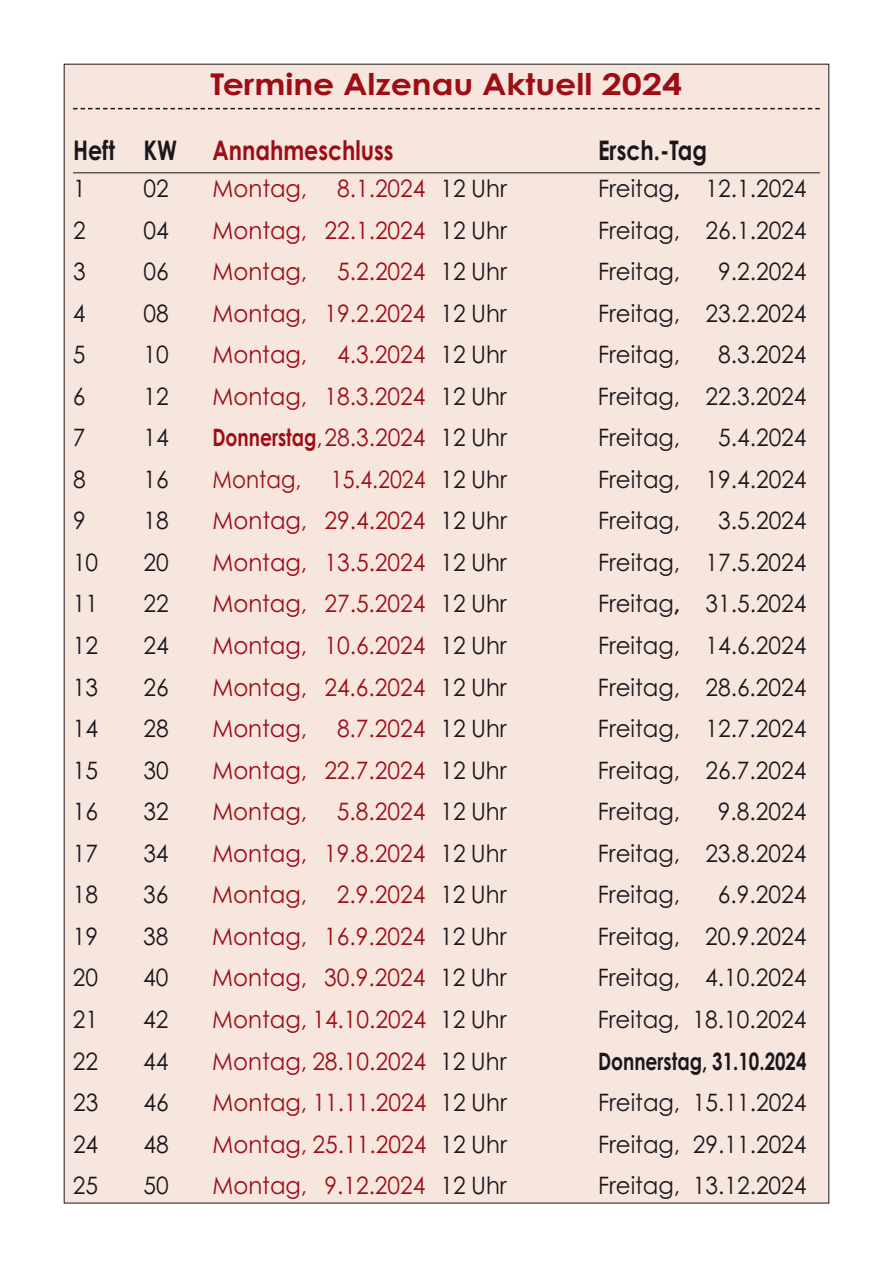
<style>
.page{position:relative;width:893px;height:1263px;background:#fff}
.page>*{position:absolute;margin:0;border:0;box-sizing:border-box;transform-origin:0 0}
.t1{font:700 30px "Century Gothic Std";color:#9d0d15;scale:1.1 1}
.t2{font:700 27px "Century Gothic Std";color:#1a171c;scale:.82 1}
.t3{font:700 27px "Century Gothic Std";color:#9d0d15;scale:.82 1}
.t4{font:24px "Century Gothic Std";color:#1a171c;scale:.95 1}
.t5{font:24px "Century Gothic Std";color:#9d0d15;scale:.95 1}
.t6{font:700 24px "Century Gothic Std";color:#9d0d15;scale:.78 1}
.t7{font:24px "Century Gothic Std";color:#9d0d15;scale:.89 1}
.t8{font:700 24px "Century Gothic Std";color:#1a171c;scale:.78 1}
.s1{color:#1a171c}
.s2{font-weight:700}
.s3{font-weight:400}
.s4{font-weight:400;color:#1a171c}
</style>
<div class="page">
<div style="left:64px;top:64px;width:765px;height:1139px;background:#f6e6de"></div>
<svg style="left:73px;top:108px;width:747px;height:1px"></svg>
<hr style="left:73px;top:172px;width:747px;height:1px;background:#1a171c">
<p class="t1" style="left:210px;top:66px;width:431px">Termine Alzenau Aktuell 2024</p>
<p class="t2" style="left:73px;top:133px;width:129px">Heft KW</p>
<p class="t3" style="left:213px;top:133px;width:222px">Annahmeschluss</p>
<p class="t2" style="left:598px;top:133px;width:134px">Ersch.-Tag</p>
<p class="t4" style="left:73px;top:174px;width:15px">1</p>
<p class="t4" style="left:144px;top:174px;width:28px">02</p>
<p class="t5" style="left:213px;top:174px;width:311px">Montag, 8.1.2024 <span class="s1">12 Uhr</span></p>
<p class="t4" style="left:598px;top:174px;width:221px">Freitag<span class="s2">,</span> 12.1.2024</p>
<p class="t4" style="left:73px;top:215px;width:15px">2</p>
<p class="t4" style="left:144px;top:215px;width:28px">04</p>
<p class="t5" style="left:213px;top:215px;width:311px">Montag, 22.1.2024 <span class="s1">12 Uhr</span></p>
<p class="t4" style="left:598px;top:215px;width:221px">Freitag, 26.1.2024</p>
<p class="t4" style="left:73px;top:257px;width:15px">3</p>
<p class="t4" style="left:144px;top:257px;width:28px">06</p>
<p class="t5" style="left:213px;top:257px;width:311px">Montag, 5.2.2024 <span class="s1">12 Uhr</span></p>
<p class="t4" style="left:598px;top:257px;width:88px">Freitag,</p>
<p class="t4" style="left:718px;top:257px;width:95px">9.2.2024</p>
<p class="t4" style="left:73px;top:298px;width:15px">4</p>
<p class="t4" style="left:143px;top:298px;width:28px">08</p>
<p class="t5" style="left:212px;top:298px;width:311px">Montag, 19.2.2024 <span class="s1">12 Uhr</span></p>
<p class="t4" style="left:598px;top:298px;width:221px">Freitag, 23.2.2024</p>
<p class="t4" style="left:73px;top:340px;width:15px">5</p>
<p class="t4" style="left:143px;top:340px;width:28px">10</p>
<p class="t5" style="left:212px;top:340px;width:311px">Montag, 4.3.2024 <span class="s1">12 Uhr</span></p>
<p class="t4" style="left:598px;top:340px;width:88px">Freitag,</p>
<p class="t4" style="left:718px;top:340px;width:95px">8.3.2024</p>
<p class="t4" style="left:73px;top:381px;width:15px">6</p>
<p class="t4" style="left:143px;top:381px;width:28px">12</p>
<p class="t5" style="left:212px;top:381px;width:311px">Montag, 18.3.2024 <span class="s1">12 Uhr</span></p>
<p class="t4" style="left:598px;top:381px;width:221px">Freitag, 22.3.2024</p>
<p class="t4" style="left:73px;top:423px;width:15px">7</p>
<p class="t4" style="left:143px;top:423px;width:28px">14</p>
<p class="t6" style="left:213px;top:423px;width:379px">Donnerstag<span class="s3">,28.3.2024</span> <span class="s4">12 Uhr</span></p>
<p class="t4" style="left:598px;top:423px;width:88px">Freitag,</p>
<p class="t4" style="left:718px;top:423px;width:95px">5.4.2024</p>
<p class="t4" style="left:73px;top:464px;width:15px">8</p>
<p class="t4" style="left:144px;top:464px;width:28px">16</p>
<p class="t7" style="left:213px;top:464px;width:332px">Montag, 15.4.2024 <span class="s1">12 Uhr</span></p>
<p class="t4" style="left:598px;top:464px;width:221px">Freitag, 19.4.2024</p>
<p class="t4" style="left:73px;top:506px;width:15px">9</p>
<p class="t4" style="left:144px;top:506px;width:28px">18</p>
<p class="t5" style="left:213px;top:506px;width:311px">Montag, 29.4.2024 <span class="s1">12 Uhr</span></p>
<p class="t4" style="left:598px;top:506px;width:88px">Freitag,</p>
<p class="t4" style="left:718px;top:506px;width:95px">3.5.2024</p>
<p class="t4" style="left:73px;top:548px;width:28px">10</p>
<p class="t4" style="left:143px;top:548px;width:28px">20</p>
<p class="t5" style="left:212px;top:548px;width:311px">Montag, 13.5.2024 <span class="s1">12 Uhr</span></p>
<p class="t4" style="left:598px;top:548px;width:221px">Freitag, 17.5.2024</p>
<p class="t4" style="left:73px;top:589px;width:28px">11</p>
<p class="t4" style="left:143px;top:589px;width:28px">22</p>
<p class="t5" style="left:212px;top:589px;width:311px">Montag, 27.5.2024 <span class="s1">12 Uhr</span></p>
<p class="t4" style="left:598px;top:589px;width:221px">Freitag<span class="s2">,</span> 31.5.2024</p>
<p class="t4" style="left:73px;top:631px;width:28px">12</p>
<p class="t4" style="left:143px;top:631px;width:28px">24</p>
<p class="t5" style="left:212px;top:631px;width:311px">Montag, 10.6.2024 <span class="s1">12 Uhr</span></p>
<p class="t4" style="left:598px;top:631px;width:221px">Freitag, 14.6.2024</p>
<p class="t4" style="left:73px;top:672px;width:28px">13</p>
<p class="t4" style="left:143px;top:672px;width:28px">26</p>
<p class="t5" style="left:212px;top:672px;width:311px">Montag, 24.6.2024 <span class="s1">12 Uhr</span></p>
<p class="t4" style="left:598px;top:672px;width:221px">Freitag, 28.6.2024</p>
<p class="t4" style="left:73px;top:714px;width:28px">14</p>
<p class="t4" style="left:143px;top:714px;width:28px">28</p>
<p class="t5" style="left:212px;top:714px;width:311px">Montag, 8.7.2024 <span class="s1">12 Uhr</span></p>
<p class="t4" style="left:598px;top:714px;width:221px">Freitag, 12.7.2024</p>
<p class="t4" style="left:73px;top:755px;width:28px">15</p>
<p class="t4" style="left:143px;top:755px;width:28px">30</p>
<p class="t5" style="left:212px;top:755px;width:311px">Montag, 22.7.2024 <span class="s1">12 Uhr</span></p>
<p class="t4" style="left:598px;top:755px;width:221px">Freitag, 26.7.2024</p>
<p class="t4" style="left:73px;top:797px;width:28px">16</p>
<p class="t4" style="left:143px;top:797px;width:28px">32</p>
<p class="t5" style="left:212px;top:797px;width:311px">Montag, 5.8.2024 <span class="s1">12 Uhr</span></p>
<p class="t4" style="left:598px;top:797px;width:88px">Freitag,</p>
<p class="t4" style="left:718px;top:797px;width:95px">9.8.2024</p>
<p class="t4" style="left:73px;top:838px;width:28px">17</p>
<p class="t4" style="left:143px;top:838px;width:28px">34</p>
<p class="t5" style="left:212px;top:838px;width:311px">Montag, 19.8.2024 <span class="s1">12 Uhr</span></p>
<p class="t4" style="left:598px;top:838px;width:221px">Freitag, 23.8.2024</p>
<p class="t4" style="left:73px;top:880px;width:28px">18</p>
<p class="t4" style="left:143px;top:880px;width:28px">36</p>
<p class="t5" style="left:212px;top:880px;width:311px">Montag, 2.9.2024 <span class="s1">12 Uhr</span></p>
<p class="t4" style="left:598px;top:880px;width:88px">Freitag,</p>
<p class="t4" style="left:718px;top:880px;width:95px">6.9.2024</p>
<p class="t4" style="left:73px;top:921px;width:28px">19</p>
<p class="t4" style="left:143px;top:921px;width:28px">38</p>
<p class="t5" style="left:212px;top:921px;width:311px">Montag, 16.9.2024 <span class="s1">12 Uhr</span></p>
<p class="t4" style="left:598px;top:921px;width:221px">Freitag, 20.9.2024</p>
<p class="t4" style="left:73px;top:963px;width:28px">20</p>
<p class="t4" style="left:143px;top:963px;width:28px">40</p>
<p class="t5" style="left:212px;top:963px;width:311px">Montag, 30.9.2024 <span class="s1">12 Uhr</span></p>
<p class="t4" style="left:598px;top:963px;width:221px">Freitag, 4.10.2024</p>
<p class="t4" style="left:73px;top:1005px;width:28px">21</p>
<p class="t4" style="left:143px;top:1005px;width:28px">42</p>
<p class="t5" style="left:212px;top:1005px;width:311px">Montag, 14.10.2024 <span class="s1">12 Uhr</span></p>
<p class="t4" style="left:598px;top:1005px;width:221px">Freitag, 18.10.2024</p>
<p class="t4" style="left:73px;top:1046px;width:28px">22</p>
<p class="t4" style="left:143px;top:1046px;width:28px">44</p>
<p class="t5" style="left:212px;top:1046px;width:311px">Montag, 28.10.2024 <span class="s1">12 Uhr</span></p>
<p class="t8" style="left:598px;top:1046px;width:269px">Donnerstag, 31.10.2024</p>
<p class="t4" style="left:73px;top:1088px;width:28px">23</p>
<p class="t4" style="left:144px;top:1088px;width:28px">46</p>
<p class="t5" style="left:213px;top:1088px;width:311px">Montag, 11.11.2024 <span class="s1">12 Uhr</span></p>
<p class="t4" style="left:598px;top:1088px;width:221px">Freitag, 15.11.2024</p>
<p class="t4" style="left:73px;top:1129px;width:28px">24</p>
<p class="t4" style="left:144px;top:1129px;width:28px">48</p>
<p class="t5" style="left:213px;top:1129px;width:311px">Montag, 25.11.2024 <span class="s1">12 Uhr</span></p>
<p class="t4" style="left:598px;top:1129px;width:221px">Freitag, 29.11.2024</p>
<p class="t4" style="left:73px;top:1171px;width:28px">25</p>
<p class="t4" style="left:143px;top:1171px;width:28px">50</p>
<p class="t5" style="left:212px;top:1171px;width:311px">Montag, 9.12.2024 <span class="s1">12 Uhr</span></p>
<p class="t4" style="left:598px;top:1171px;width:221px">Freitag, 13.12.2024</p>
</div>
